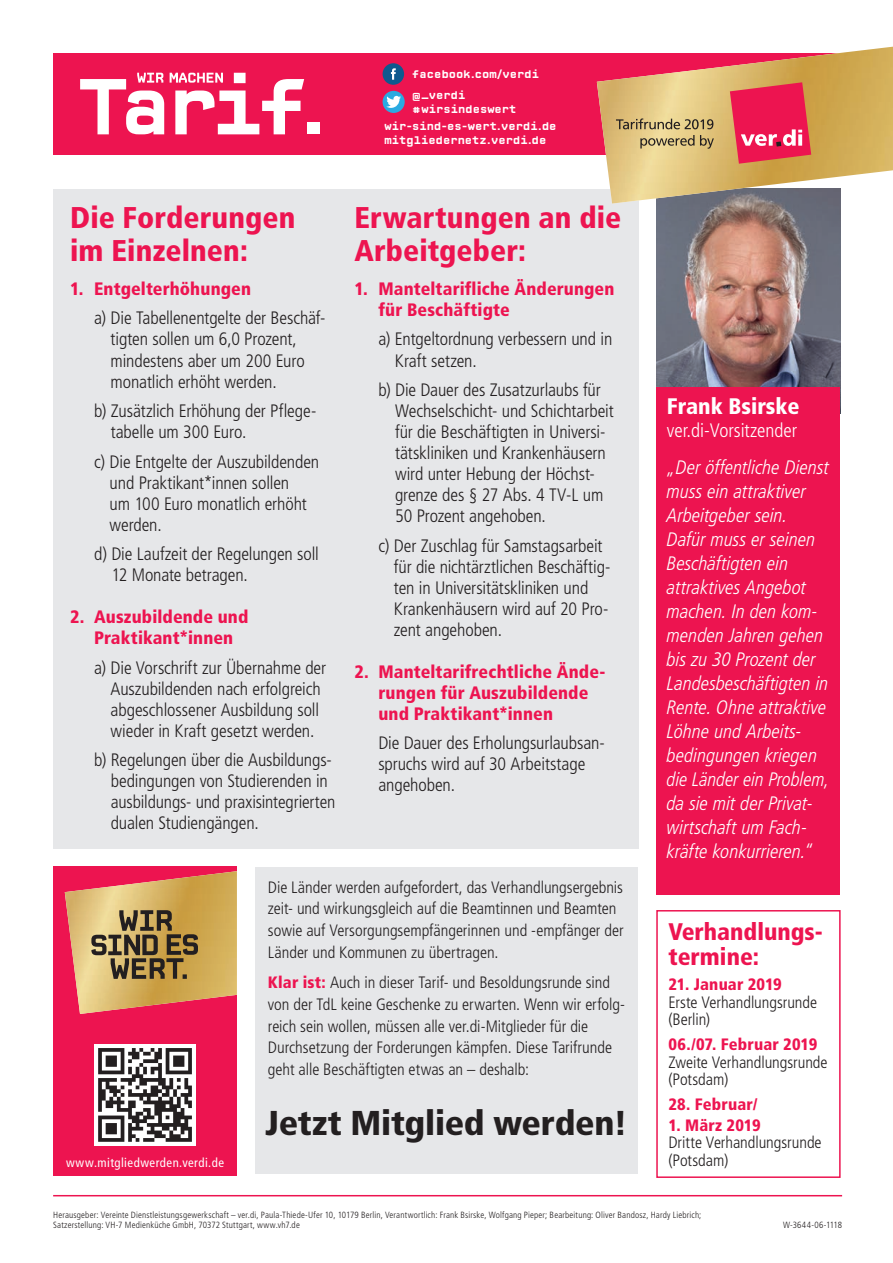
<style>
.page{position:relative;width:893px;height:1263px;background:#fff}
.page>*{position:absolute;margin:0;border:0;box-sizing:border-box;transform-origin:0 0}
.t1{font:900 condensed 34.5px "Frutiger LT Pro";letter-spacing:-.01em;color:#231f20;scale:1.05 1}
.t2{font:900 condensed 30px/33px "Frutiger LT Pro";letter-spacing:.005em;color:#ed1450}
.t3{font:900 condensed 24px/24.9px "Frutiger LT Pro";color:#ed1450}
.t4{font:900 condensed 22.5px "Frutiger LT Pro";color:#fff}
.t5{font:italic 300 condensed 19.5px/24px "Frutiger LT Pro";letter-spacing:-.005em;color:#fff}
.t6{font:300 condensed 19.5px "Frutiger LT Pro";color:#fff}
.t7{font:300 condensed 18px/21px "Frutiger LT Pro";letter-spacing:-.01em;color:#231f20}
.t8{font:900 condensed 18px/21px "Frutiger LT Pro";letter-spacing:.005em;color:#ed1450}
.t9{font:300 condensed 16.5px/21.8px "Frutiger LT Pro";letter-spacing:-.005em;color:#231f20}
.t10{font:900 condensed 16.5px "Frutiger LT Pro";letter-spacing:.01em;color:#ed1450}
.t11{font:condensed 12.75px "Frutiger LT Pro";letter-spacing:.035em;color:#fff}
.t12{font:700 11.25px/13.5px "CP Prop v 07";color:#fff}
.t13{font:300 condensed 9px/10.5px "Frutiger LT Pro";letter-spacing:.02em;color:#231f20}
.s1{font-weight:900;color:#ed1450}
</style>
<div class="page">
<div style="left:53px;top:189px;width:586px;height:659px;background:#e6e7e9"></div>
<img style="left:656px;top:204px;width:184px;height:183px">
<div style="left:656px;top:387px;width:184px;height:507px;background:#ed1450"></div>
<div style="left:53px;top:53px;width:787px;height:101px;background:#ed1450"></div>
<img style="left:597px;top:47px;width:296px;height:157px">
<svg style="left:730px;top:82px;width:81px;height:82px"></svg>
<svg style="left:798px;top:134px;width:4px;height:12px"></svg>
<svg style="left:640px;top:135px;width:74px;height:14px"></svg>
<div style="left:307px;top:123px;width:13px;height:11px;background:#fff"></div>
<svg style="left:80px;top:73px;width:84px;height:61px"></svg>
<svg style="left:170px;top:73px;width:134px;height:61px"></svg>
<div style="left:383px;top:91px;width:22px;height:22px;background:#2baae1;border-radius:50%"></div>
<svg style="left:386px;top:96px;width:15px;height:12px"></svg>
<div style="left:383px;top:63px;width:21px;height:22px;background:#0f598e;border-radius:50%"></div>
<svg style="left:391px;top:68px;width:5px;height:12px"></svg>
<svg style="left:616px;top:118px;width:97px;height:11px"></svg>
<div style="left:656px;top:910px;width:185px;height:268px;border:2px solid #ed1450"></div>
<hr style="left:53px;top:1195px;width:789px;height:1px;background:#ed1450">
<div style="left:53px;top:866px;width:184px;height:309px;background:#ed1450"></div>
<div style="left:94px;top:1044px;width:102px;height:101px;background:#fff"></div>
<svg style="left:98px;top:1048px;width:94px;height:94px"></svg>
<svg style="left:65px;top:871px;width:172px;height:143px"></svg>
<div style="left:255px;top:867px;width:383px;height:307px;background:#e6e7e9"></div>
<p class="t12" style="left:412px;top:68px;width:129px">facebook.com/verdi</p>
<p class="t12" style="left:413px;top:89px;width:54px">@_verdi</p>
<p class="t12" style="left:413px;top:102px;width:105px">#wirsindeswert</p>
<p class="t12" style="left:385px;top:120px;width:174px">wir-sind-es-wert.verdi.de mitgliedernetz.verdi.de</p>
<h2 class="t2" style="left:70px;top:201px;width:227px">Die Forderungen im Einzelnen:</h2>
<p class="t8" style="left:70px;top:278px;width:182px">1. Entgelterhöhungen</p>
<p class="t7" style="left:111px;top:308px;width:216px;text-indent:-17px">a) Die Tabellenentgelte der Beschäf&shy;tigten sollen um 6,0 Prozent, mindestens aber um 200 Euro monatlich erhöht werden.</p>
<p class="t7" style="left:111px;top:400px;width:207px;text-indent:-17px">b) Zusätzlich Erhöhung der Pflege&shy;tabelle um 300 Euro.</p>
<p class="t7" style="left:110px;top:451px;width:211px;text-indent:-16px">c) Die Entgelte der Auszubildenden und Praktikant*innen sollen<br>um 100 Euro monatlich erhöht werden.</p>
<p class="t7" style="left:111px;top:543px;width:209px;text-indent:-17px">d) Die Laufzeit der Regelungen soll<br>12 Monate betragen.</p>
<p class="t8" style="left:70px;top:606px;width:180px;text-align:center">2. Auszubildende und<br>Praktikant*innen</p>
<p class="t7" style="left:111px;top:657px;width:217px;text-indent:-17px">a) Die Vorschrift zur Übernahme der Auszubildenden nach erfolgreich abgeschlossener Ausbildung soll wieder in Kraft gesetzt werden.</p>
<p class="t7" style="left:111px;top:750px;width:226px;text-indent:-17px">b) Regelungen über die Ausbildungs&shy;bedingungen von Studierenden in ausbildungs- und praxisintegrierten dualen Studiengängen.</p>
<h2 class="t2" style="left:354px;top:201px;width:268px">Erwartungen an die<br>Arbeitgeber:</h2>
<p class="t8" style="left:378px;top:278px;width:238px;text-indent:-24px">1. Manteltarifliche Änderungen für Beschäftigte</p>
<p class="t7" style="left:395px;top:329px;width:219px;text-indent:-17px">a) Entgeltordnung verbessern und in<br>Kraft setzen.</p>
<p class="t7" style="left:395px;top:379px;width:220px;text-indent:-17px">b) Die Dauer des Zusatzurlaubs für<br>Wechselschicht- und Schichtarbeit für die Beschäftigten in Universi&shy;tätskliniken und Krankenhäusern wird unter Hebung der Höchst&shy;grenze des § 27 Abs. 4 TV-L um<br>50 Prozent angehoben.</p>
<p class="t7" style="left:394px;top:535px;width:218px;text-indent:-16px">c) Der Zuschlag für Samstagsarbeit für die nichtärztlichen Beschäftig&shy;ten in Universitätskliniken und<br>Krankenhäusern wird auf 20 Pro&shy;zent angehoben.</p>
<p class="t8" style="left:378px;top:661px;width:229px;text-indent:-24px">2. Manteltarifrechtliche Ände&shy;rungen für Auszubildende und Praktikant*innen</p>
<p class="t7" style="left:378px;top:733px;width:228px">Die Dauer des Erholungsurlaubsan&shy;spruchs wird auf 30 Arbeitstage angehoben.</p>
<p class="t11" style="left:66px;top:1155px;width:159px">www.mitgliedwerden.verdi.de</p>
<p class="t9" style="left:268px;top:876px;width:357px">Die Länder werden aufgefordert, das Verhandlungsergebnis zeit- und wirkungsgleich auf die Beamtinnen und Beamten sowie auf Versorgungsempfängerinnen und -empfänger der Länder und Kommunen zu übertragen.</p>
<p class="t9" style="left:268px;top:972px;width:359px"><span class="s1">Klar ist:</span> Auch in dieser Tarif- und Besoldungsrunde sind von der TdL keine Geschenke zu erwarten. Wenn wir erfolg&shy;reich sein wollen, müssen alle ver.di-Mitglieder für die Durchsetzung der Forderungen kämpfen. Diese Tarifrunde geht alle Beschäftigten etwas an – deshalb:</p>
<h1 class="t1" style="left:265px;top:1102px;width:347px">Jetzt Mitglied werden!</h1>
<p class="t4" style="left:667px;top:393px;width:134px">Frank Bsirske</p>
<p class="t6" style="left:667px;top:419px;width:132px">ver.di-Vorsitzender</p>
<p class="t5" style="left:667px;top:455px;width:164px">„Der öffentliche Dienst muss ein attraktiver<br>Arbeitgeber sein.<br>Dafür muss er seinen<br>Beschäftigten ein attraktives Angebot machen. In den kom&shy;menden Jahren gehen bis zu 30 Prozent der<br>Landesbeschäftigten in<br>Rente. Ohne attraktive<br>Löhne und Arbeits&shy;bedingungen kriegen die Länder ein Problem, da sie mit der Privat&shy;wirtschaft um Fach&shy;kräfte konkurrieren.“</p>
<h3 class="t3" style="left:668px;top:919px;width:154px">Verhandlungs&shy;termine:</h3>
<p class="t10" style="left:668px;top:974px;width:115px">21. Januar 2019</p>
<p class="t9" style="left:668px;top:993px;width:150px;line-height:17.4px">Erste Verhandlungsrunde (Berlin)</p>
<p class="t10" style="left:668px;top:1034px;width:150px">06./07. Februar 2019</p>
<p class="t9" style="left:668px;top:1053px;width:161px;line-height:17.4px">Zweite Verhandlungsrunde (Potsdam)</p>
<p class="t10" style="left:668px;top:1094px;width:91px">28. Februar/</p>
<p class="t10" style="left:668px;top:1115px;width:94px">1. März 2019</p>
<p class="t9" style="left:668px;top:1134px;width:155px;line-height:17.4px">Dritte Verhandlungsrunde (Potsdam)</p>
<p class="t13" style="left:53px;top:1209px;width:650px">Herausgeber: Vereinte Dienstleistungsgewerkschaft – ver.di, Paula-Thiede-Ufer 10, 10179 Berlin, Verantwortlich: Frank Bsirske, Wolfgang Pieper; Bearbeitung: Oliver Bandosz, Hardy Liebrich;<br>Satzerstellung: VH-7 Medienküche GmbH, 70372 Stuttgart, www.vh7.de</p>
<p class="t13" style="left:783px;top:1220px;width:61px">W-3644-06-1118</p>
</div>
